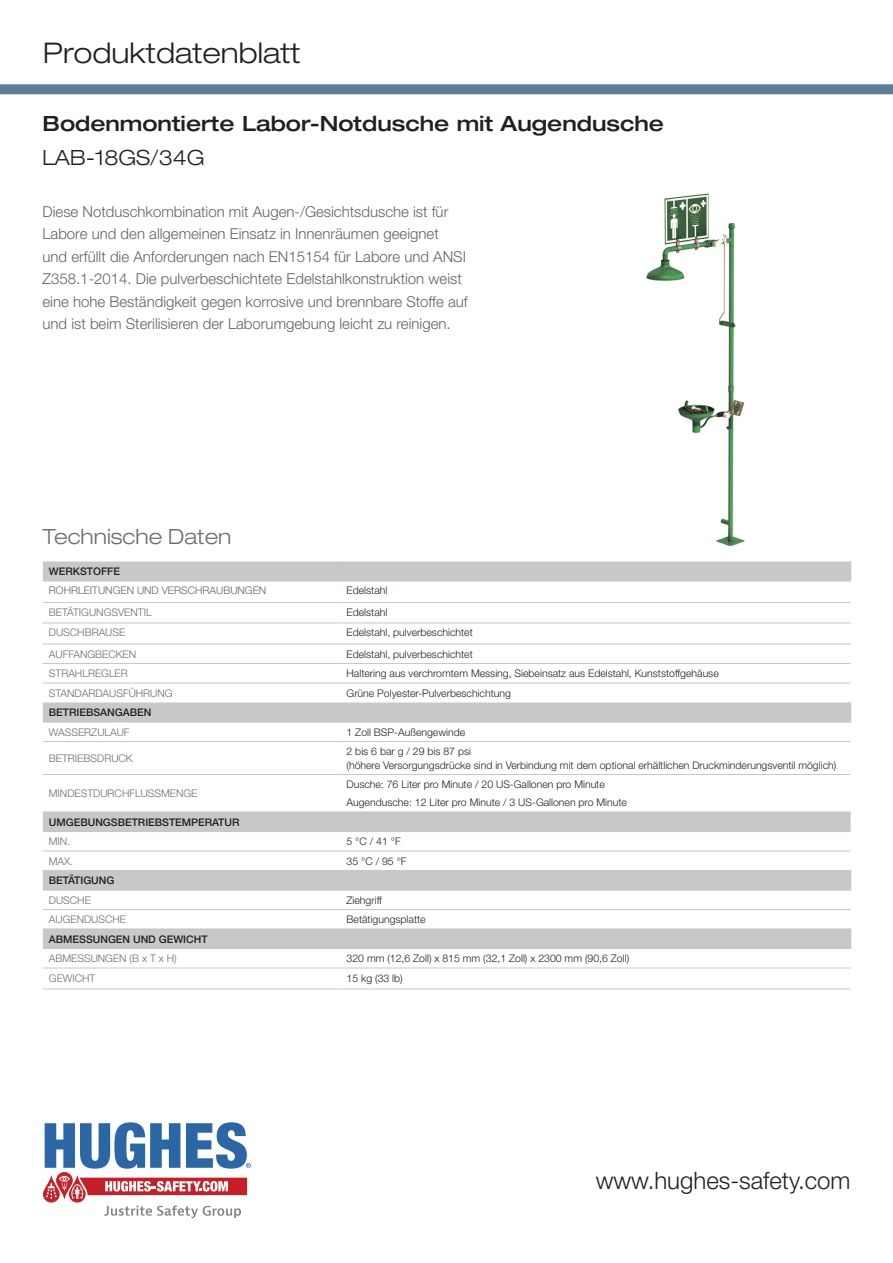
<style>
.page{position:relative;width:893px;height:1263px;background:#fff}
.page>*{position:absolute;margin:0;border:0;box-sizing:border-box;transform-origin:0 0}
.t1{font:300 expanded 28.5px "Helvetica Neue LT Std";color:#231f20}
.t2{font:300 24px "Helvetica Neue LT Std";color:#231f20}
.t3{font:500 expanded 21px "Helvetica Neue LT Std";color:#231f20}
.t4{font:300 expanded 21px "Helvetica Neue LT Std";color:#6c6d70}
.t5{font:300 expanded 21px "Helvetica Neue LT Std";color:#231f20}
.t6{font:300 15px/22.5px "Helvetica Neue LT Std";color:#636366}
.t7{font:300 10.5px "Helvetica Neue LT Std";color:#231f20}
.t8{font:300 10.5px "Helvetica Neue LT Std";color:#6c6d70}
.t9{font:500 10.5px "Helvetica Neue LT Std";color:#231f20}
.t10{font:300 10.5px "Helvetica Neue LT Std";color:#636366}
</style>
<div class="page">
<svg style="left:43px;top:1122px;width:208px;height:96px"></svg>
<svg style="left:0;top:84px;width:893px;height:10px;background:#5f8298"></svg>
<img style="left:646px;top:193px;width:99px;height:354px">
<svg style="left:43px;top:561px;width:808px;height:387px"></svg>
<svg style="left:340px;top:561px;width:1px;height:19px"></svg>
<svg style="left:850px;top:561px;width:1px;height:19px"></svg>
<svg style="left:340px;top:702px;width:1px;height:19px"></svg>
<svg style="left:850px;top:702px;width:1px;height:19px"></svg>
<svg style="left:340px;top:929px;width:1px;height:19px"></svg>
<svg style="left:850px;top:929px;width:1px;height:19px"></svg>
<hr style="left:43px;top:948px;width:298px;height:1px;background:#c7c8ca">
<hr style="left:341px;top:948px;width:510px;height:1px;background:#c7c8ca">
<hr style="left:43px;top:968px;width:298px;height:1px;background:#c7c8ca">
<hr style="left:341px;top:968px;width:510px;height:1px;background:#c7c8ca">
<hr style="left:43px;top:989px;width:298px;height:1px;background:#c7c8ca">
<hr style="left:341px;top:989px;width:510px;height:1px;background:#c7c8ca">
<hr style="left:43px;top:811px;width:298px;height:1px;background:#c7c8ca">
<hr style="left:341px;top:811px;width:510px;height:1px;background:#c7c8ca">
<hr style="left:43px;top:831px;width:298px;height:1px;background:#c7c8ca">
<hr style="left:341px;top:831px;width:510px;height:1px;background:#c7c8ca">
<hr style="left:43px;top:580px;width:298px;height:1px;background:#c7c8ca">
<hr style="left:341px;top:580px;width:510px;height:1px;background:#c7c8ca">
<hr style="left:43px;top:721px;width:298px;height:1px;background:#c7c8ca">
<hr style="left:341px;top:721px;width:510px;height:1px;background:#c7c8ca">
<hr style="left:43px;top:889px;width:298px;height:1px;background:#c7c8ca">
<hr style="left:341px;top:889px;width:510px;height:1px;background:#c7c8ca">
<hr style="left:43px;top:909px;width:298px;height:1px;background:#c7c8ca">
<hr style="left:341px;top:909px;width:510px;height:1px;background:#c7c8ca">
<hr style="left:43px;top:928px;width:298px;height:1px;background:#c7c8ca">
<hr style="left:341px;top:928px;width:510px;height:1px;background:#c7c8ca">
<svg style="left:340px;top:624px;width:1px;height:20px"></svg>
<svg style="left:43px;top:624px;width:1px;height:20px"></svg>
<svg style="left:850px;top:624px;width:1px;height:20px"></svg>
<hr style="left:43px;top:644px;width:298px;height:1px;background:#c7c8ca">
<hr style="left:341px;top:644px;width:510px;height:1px;background:#c7c8ca">
<hr style="left:43px;top:663px;width:298px;height:1px;background:#c7c8ca">
<hr style="left:341px;top:663px;width:510px;height:1px;background:#c7c8ca">
<hr style="left:43px;top:683px;width:298px;height:1px;background:#c7c8ca">
<hr style="left:341px;top:683px;width:510px;height:1px;background:#c7c8ca">
<svg style="left:340px;top:852px;width:1px;height:37px"></svg>
<hr style="left:43px;top:851px;width:298px;height:1px;background:#c7c8ca">
<hr style="left:341px;top:851px;width:510px;height:1px;background:#c7c8ca">
<hr style="left:43px;top:870px;width:298px;height:1px;background:#c7c8ca">
<hr style="left:341px;top:870px;width:510px;height:1px;background:#c7c8ca">
<svg style="left:43px;top:851px;width:1px;height:19px"></svg>
<svg style="left:850px;top:851px;width:1px;height:38px"></svg>
<hr style="left:43px;top:602px;width:298px;height:1px;background:#c7c8ca">
<hr style="left:341px;top:602px;width:510px;height:1px;background:#c7c8ca">
<hr style="left:43px;top:623px;width:298px;height:1px;background:#c7c8ca">
<hr style="left:341px;top:623px;width:510px;height:1px;background:#c7c8ca">
<hr style="left:43px;top:741px;width:298px;height:1px;background:#c7c8ca">
<hr style="left:341px;top:741px;width:510px;height:1px;background:#c7c8ca">
<hr style="left:43px;top:774px;width:298px;height:1px;background:#c7c8ca">
<hr style="left:341px;top:774px;width:510px;height:1px;background:#c7c8ca">
<h1 class="t1" style="left:43px;top:36px;width:259px">Produktdatenblatt</h1>
<p class="t3" style="left:43px;top:110px;width:623px">Bodenmontierte Labor-Notdusche mit Augendusche</p>
<p class="t5" style="left:43px;top:145px;width:164px">LAB-18GS/34G</p>
<p class="t6" style="left:43px;top:200px;width:427px">Diese Notduschkombination mit Augen-/Gesichtsdusche ist für Labore und den allgemeinen Einsatz in Innenräumen geeignet<br>und erfüllt die Anforderungen nach EN15154 für Labore und ANSI Z358.1-2014. Die pulverbeschichtete Edelstahlkonstruktion weist eine hohe Beständigkeit gegen korrosive und brennbare Stoffe auf und ist beim Sterilisieren der Laborumgebung leicht zu reinigen.</p>
<p class="t4" style="left:43px;top:524px;width:191px">Technische Daten</p>
<p class="t9" style="left:49px;top:565px;width:73px">WERKSTOFFE</p>
<p class="t10" style="left:49px;top:584px;width:219px">ROHRLEITUNGEN UND VERSCHRAUBUNGEN</p>
<p class="t7" style="left:347px;top:584px;width:42px">Edelstahl</p>
<p class="t8" style="left:49px;top:606px;width:104px">BETÄTIGUNGSVENTIL</p>
<p class="t7" style="left:347px;top:606px;width:42px">Edelstahl</p>
<p class="t8" style="left:49px;top:626px;width:78px">DUSCHBRAUSE</p>
<p class="t7" style="left:347px;top:626px;width:128px">Edelstahl, pulverbeschichtet</p>
<p class="t8" style="left:49px;top:647px;width:89px">AUFFANGBECKEN</p>
<p class="t7" style="left:347px;top:647px;width:128px">Edelstahl, pulverbeschichtet</p>
<p class="t8" style="left:49px;top:667px;width:80px">STRAHLREGLER</p>
<p class="t7" style="left:347px;top:667px;width:374px">Haltering aus verchromtem Messing, Siebeinsatz aus Edelstahl, Kunststoffgehäuse</p>
<p class="t8" style="left:49px;top:686px;width:125px">STANDARDAUSFÜHRUNG</p>
<p class="t7" style="left:347px;top:686px;width:166px">Grüne Polyester-Pulverbeschichtung</p>
<p class="t9" style="left:49px;top:706px;width:104px">BETRIEBSANGABEN</p>
<p class="t8" style="left:49px;top:725px;width:82px">WASSERZULAUF</p>
<p class="t7" style="left:347px;top:725px;width:120px">1 Zoll BSP-Außengewinde</p>
<p class="t8" style="left:49px;top:752px;width:85px">BETRIEBSDRUCK</p>
<p class="t7" style="left:347px;top:745px;width:126px">2 bis 6 bar g / 29 bis 87 psi</p>
<p class="t7" style="left:347px;top:758px;width:491px">(höhere Versorgungsdrücke sind in Verbindung mit dem optional erhältlichen Druckminderungsventil möglich)</p>
<p class="t8" style="left:49px;top:787px;width:150px">MINDESTDURCHFLUSSMENGE</p>
<p class="t7" style="left:347px;top:778px;width:260px">Dusche: 76 Liter pro Minute / 20 US-Gallonen pro Minute</p>
<p class="t7" style="left:347px;top:796px;width:282px">Augendusche: 12 Liter pro Minute / 3 US-Gallonen pro Minute</p>
<p class="t9" style="left:49px;top:815px;width:192px">UMGEBUNGSBETRIEBSTEMPERATUR</p>
<p class="t8" style="left:49px;top:835px;width:23px">MIN.</p>
<p class="t7" style="left:347px;top:835px;width:56px">5 °C / 41 °F</p>
<p class="t8" style="left:49px;top:854px;width:26px">MAX.</p>
<p class="t7" style="left:347px;top:854px;width:61px">35 °C / 95 °F</p>
<p class="t9" style="left:49px;top:874px;width:67px">BETÄTIGUNG</p>
<p class="t8" style="left:49px;top:893px;width:44px">DUSCHE</p>
<p class="t7" style="left:347px;top:893px;width:37px">Ziehgriff</p>
<p class="t8" style="left:49px;top:913px;width:79px">AUGENDUSCHE</p>
<p class="t7" style="left:347px;top:913px;width:81px">Betätigungsplatte</p>
<p class="t9" style="left:49px;top:932px;width:160px">ABMESSUNGEN UND GEWICHT</p>
<p class="t8" style="left:49px;top:952px;width:129px">ABMESSUNGEN (B x T x H)</p>
<p class="t7" style="left:347px;top:952px;width:284px">320 mm (12,6 Zoll) x 815 mm (32,1 Zoll) x 2300 mm (90,6 Zoll)</p>
<p class="t8" style="left:49px;top:971px;width:48px">GEWICHT</p>
<p class="t7" style="left:347px;top:971px;width:58px">15 kg (33 lb)</p>
<h2 class="t2" style="left:596px;top:1166px;width:256px">www.hughes-safety.com</h2>
</div>
